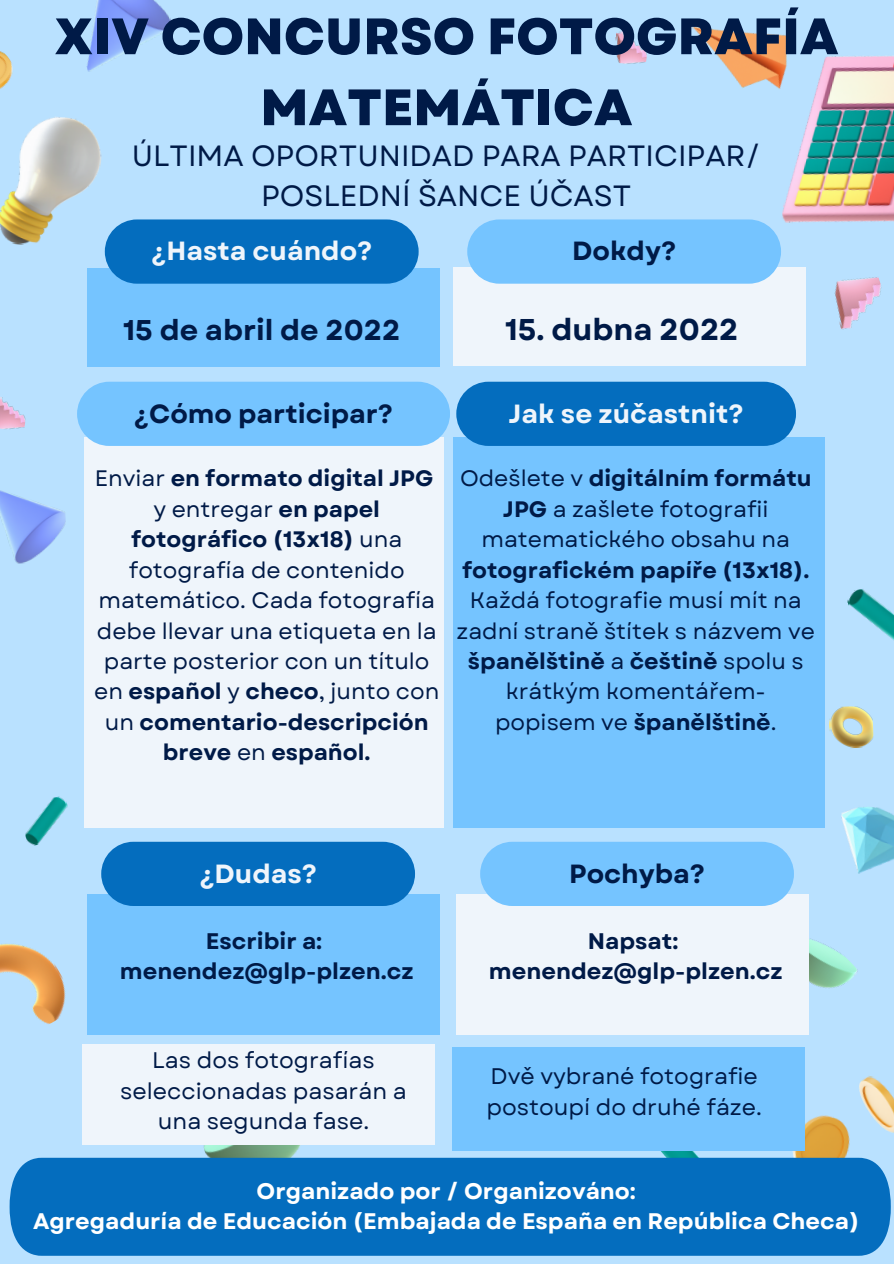
<style>
.page{position:relative;width:894px;height:1264px;background:#fff}
.page>*{position:absolute;margin:0;border:0;box-sizing:border-box;transform-origin:0 0}
.t1{font:800 51px/70.9px "Garet";color:#001a47;text-align:center}
.t2{font:700 30px "Garet";color:#001a47}
.t3{font:29.25px "Garet";color:#001a47}
.t4{font:700 28.5px "Garet";color:#001a47}
.t5{font:700 26.25px "Garet";color:#eff5fb}
.t6{font:700 26.25px "Garet";color:#001a47}
.t7{font:22.5px/30.5px "Garet";color:#001a47;text-align:center}
.t8{font:700 22.5px "Garet";color:#fff}
.t9{font:700 22.5px "Garet";color:#001a47}
.t10{font:22.35px/30.5px "Garet";color:#001a47;text-align:center}
.t11{font:700 22.35px "Garet";color:#001a47}
.s1{font-weight:400}
.s2{font-weight:700}
</style>
<div class="page">
<div style="left:0;top:0;width:893px;height:1263px;background:#b9e1ff"></div>
<img style="left:782px;top:55px;width:111px;height:168px">
<img style="left:829px;top:706px;width:44px;height:42px">
<img style="left:0;top:490px;width:66px;height:74px">
<img style="left:86px;top:0;width:87px;height:72px">
<img style="left:660px;top:1151px;width:39px;height:6px">
<img style="left:847px;top:589px;width:46px;height:51px">
<img style="left:25px;top:796px;width:43px;height:50px">
<img style="left:692px;top:26px;width:112px;height:85px">
<img style="left:194px;top:1144px;width:128px;height:13px">
<img style="left:808px;top:924px;width:50px;height:78px">
<img style="left:834px;top:277px;width:48px;height:53px">
<img style="left:615px;top:31px;width:32px;height:33px">
<img style="left:0;top:397px;width:26px;height:32px">
<img style="left:841px;top:807px;width:52px;height:67px">
<img style="left:792px;top:1064px;width:101px;height:93px">
<img style="left:0;top:51px;width:13px;height:38px">
<div style="left:87px;top:269px;width:353px;height:97px;background:#75c4ff"></div>
<div style="left:84px;top:437px;width:359px;height:390px;background:#eff5fb"></div>
<div style="left:452px;top:267px;width:353px;height:98px;background:#eff5fb"></div>
<div style="left:452px;top:437px;width:372px;height:390px;background:#75c4ff"></div>
<div style="left:105px;top:219px;width:313px;height:65px;background:#046dbe;border-radius:32px"></div>
<div style="left:77px;top:382px;width:373px;height:64px;background:#75c4ff;border-radius:32px"></div>
<div style="left:467px;top:219px;width:313px;height:65px;background:#75c4ff;border-radius:32px"></div>
<div style="left:456px;top:382px;width:339px;height:64px;background:#046dbe;border-radius:32px"></div>
<img style="left:0;top:116px;width:105px;height:135px">
<img style="left:0;top:943px;width:66px;height:81px">
<div style="left:87px;top:894px;width:353px;height:140px;background:#75c4ff"></div>
<div style="left:101px;top:841px;width:314px;height:65px;background:#046dbe;border-radius:32px"></div>
<div style="left:456px;top:894px;width:352px;height:140px;background:#eff5fb"></div>
<div style="left:480px;top:841px;width:313px;height:65px;background:#75c4ff;border-radius:32px"></div>
<div style="left:82px;top:1044px;width:352px;height:100px;background:#eff5fb"></div>
<div style="left:452px;top:1047px;width:352px;height:104px;background:#75c4ff"></div>
<div style="left:10px;top:1157px;width:880px;height:98px;background:#046dbe"></div>
<p class="t1" style="left:54px;top:1px;width:785px">XIV CONCURSO FOTOGRAFÍA<br>MATEMÁTICA</p>
<p class="t3" style="left:132px;top:134px;width:630px">ÚLTIMA OPORTUNIDAD PARA PARTICIPAR/</p>
<p class="t3" style="left:261px;top:175px;width:371px">POSLEDNÍ ŠANCE ÚČAST</p>
<p class="t5" style="left:151px;top:232px;width:223px">¿Hasta cuándo?</p>
<p class="t4" style="left:123px;top:309px;width:279px">15 de abril de 2022</p>
<p class="t6" style="left:572px;top:232px;width:105px">Dokdy?</p>
<p class="t2" style="left:505px;top:308px;width:235px">15. dubna 2022</p>
<p class="t6" style="left:134px;top:394px;width:261px">¿Cómo participar?</p>
<p class="t11" style="left:95px;top:462px;width:340px"><span class="s1">Enviar</span> en formato digital JPG</p>
<p class="t10" style="left:94px;top:494px;width:346px">y entregar <span class="s2">en papel fotográfico (13x18)</span> una fotografía de contenido matemático. Cada fotografía debe llevar una etiqueta en la parte posterior con un título en <span class="s2">español</span> y <span class="s2">checo</span>, junto con un <span class="s2">comentario-descripción breve</span> en <span class="s2">español.</span></p>
<p class="t5" style="left:508px;top:394px;width:236px">Jak se zúčastnit?</p>
<p class="t10" style="left:456px;top:463px;width:360px">Odešlete v <span class="s2">digitálním formátu<br>JPG</span> a zašlete fotografii matematického obsahu na <span class="s2">fotografickém papíře (13x18).<br></span>Každá fotografie musí mít na zadní straně štítek s názvem ve <span class="s2">španělštině</span> a <span class="s2">češtině</span> spolu s krátkým komentářem&shy;popisem ve <span class="s2">španělštině</span>.</p>
<p class="t5" style="left:199px;top:854px;width:119px">¿Dudas?</p>
<p class="t9" style="left:206px;top:924px;width:118px">Escribir a:</p>
<p class="t9" style="left:120px;top:955px;width:295px">menendez@glp-plzen.cz</p>
<p class="t7" style="left:120px;top:1045px;width:288px">Las dos fotografías seleccionadas pasarán a una segunda fase.</p>
<p class="t6" style="left:569px;top:854px;width:137px">Pochyba?</p>
<p class="t9" style="left:587px;top:924px;width:92px">Napsat:</p>
<p class="t9" style="left:489px;top:955px;width:295px">menendez@glp-plzen.cz</p>
<p class="t7" style="left:486px;top:1061px;width:277px;text-align:left">Dvě vybrané fotografie postoupí do druhé fáze.</p>
<p class="t8" style="left:256px;top:1174px;width:381px">Organizado por / Organizováno:</p>
<p class="t8" style="left:33px;top:1204px;width:827px">Agregaduría de Educación (Embajada de España en República Checa)</p>
</div>
